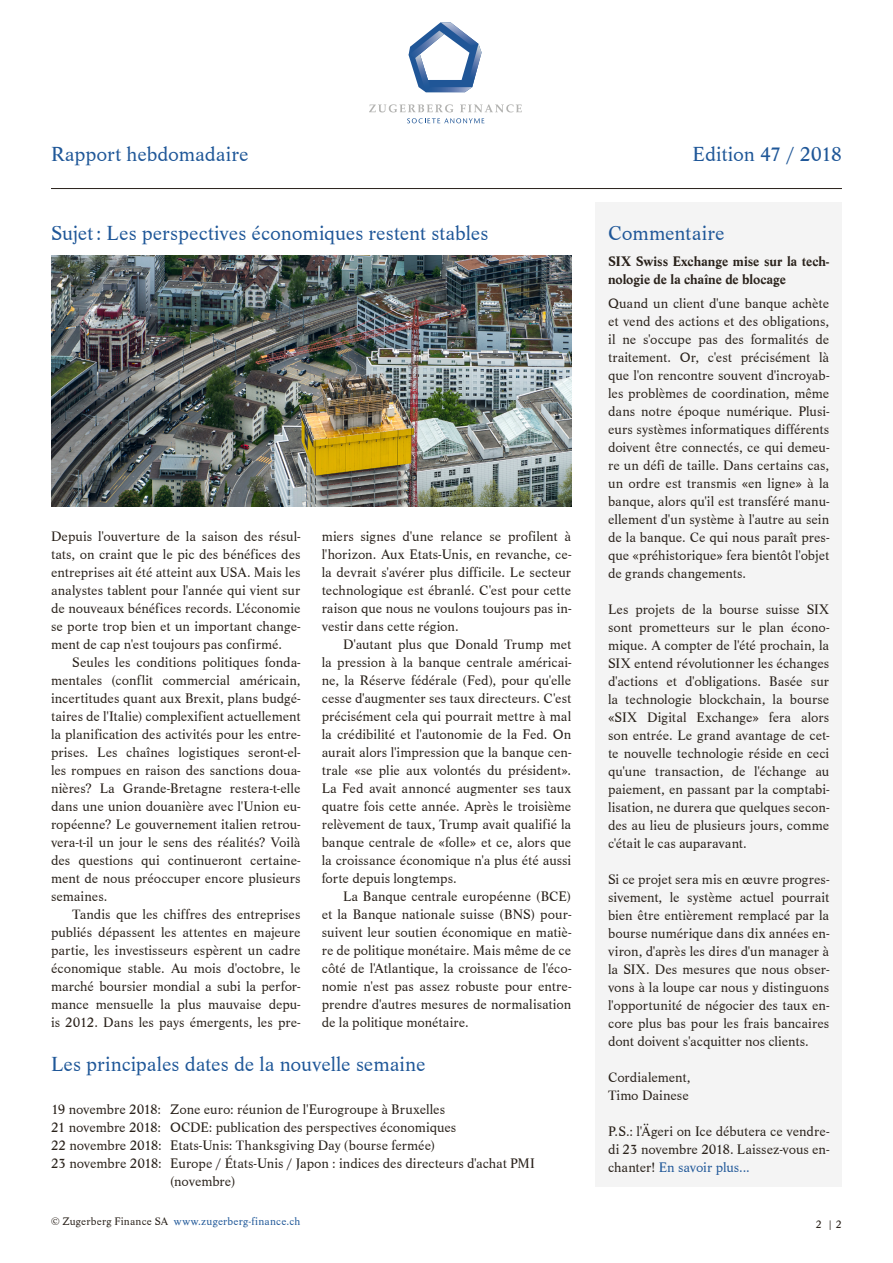
<style>
.page{position:relative;width:893px;height:1263px;background:#fff}
.page>*{position:absolute;margin:0;border:0;box-sizing:border-box;transform-origin:0 0}
.t1{font:21px "Life T";color:#1f5798}
.t2{font:14.25px/18px "Life T";color:#29211a;text-align:justify}
.t3{font:700 14.25px/18px "Life T";letter-spacing:-.005em;color:#29211a}
.t4{font:11.25px "Life T";letter-spacing:.02em;color:#1f5798}
.t5{font:11.25px "Life T";color:#29211a}
.s1{color:#1f5798}
.s2{color:#29211a}
</style>
<div class="page">
<hr style="left:51px;top:188px;width:791px;height:1px;background:#29211a">
<img style="left:51px;top:255px;width:520px;height:251px">
<svg style="left:407px;top:118px;width:77px;height:5px"></svg>
<svg style="left:369px;top:104px;width:84px;height:8px"></svg>
<svg style="left:460px;top:104px;width:62px;height:8px"></svg>
<svg style="left:409px;top:22px;width:73px;height:70px"></svg>
<div style="left:595px;top:202px;width:247px;height:984px;background:#f4f4f4"></div>
<h1 class="t1" style="left:51px;top:142px;width:199px">Rapport hebdomadaire</h1>
<h1 class="t1" style="left:692px;top:142px;width:151px">Edition 47 / 2018</h1>
<h1 class="t1" style="left:51px;top:221px;width:439px">Sujet: Les perspectives économiques restent stables</h1>
<p class="t2" style="left:51px;top:527px;width:251px">Depuis l'ouverture de la saison des résul&shy;tats, on craint que le pic des bénéfices des entreprises ait été atteint aux USA. Mais les analystes tablent pour l'année qui vient sur de nouveaux bénéfices records. L'économie se porte trop bien et un important change&shy;ment de cap n'est toujours pas confirmé.</p>
<p class="t2" style="left:51px;top:653px;width:251px;text-indent:21px">Seules les conditions politiques fonda&shy;mentales (conflit commercial américain, incertitudes quant aux Brexit, plans budgé&shy;taires de l'Italie) complexifient actuellement la planification des activités pour les entre&shy;prises. Les chaînes logistiques seront-el&shy;les rompues en raison des sanctions doua&shy;nières? La Grande-Bretagne restera-t-elle dans une union douanière avec l'Union eu&shy;ropéenne? Le gouvernement italien retrou&shy;vera-t-il un jour le sens des réalités? Voilà des questions qui continueront certaine&shy;ment de nous préoccuper encore plusieurs semaines.</p>
<p class="t2" style="left:51px;top:905px;width:251px;text-indent:21px">Tandis que les chiffres des entreprises publiés dépassent les attentes en majeure partie, les investisseurs espèrent un cadre économique stable. Au mois d'octobre, le marché boursier mondial a subi la perfor&shy;mance mensuelle la plus mauvaise depu&shy;is 2012. Dans les pays émergents, les pre-</p>
<p class="t2" style="left:322px;top:527px;width:251px">miers signes d'une relance se profilent à l'horizon. Aux Etats-Unis, en revanche, ce&shy;la devrait s'avérer plus difficile. Le secteur technologique est ébranlé. C'est pour cette raison que nous ne voulons toujours pas in&shy;vestir dans cette région.</p>
<p class="t2" style="left:322px;top:635px;width:251px;text-indent:21px">D'autant plus que Donald Trump met la pression à la banque centrale américai&shy;ne, la Réserve fédérale (Fed), pour qu'elle cesse d'augmenter ses taux directeurs. C'est précisément cela qui pourrait mettre à mal la crédibilité et l'autonomie de la Fed. On aurait alors l'impression que la banque cen&shy;trale «se plie aux volontés du président».<br>La Fed avait annoncé augmenter ses taux quatre fois cette année. Après le troisième relèvement de taux, Trump avait qualifié la banque centrale de «folle» et ce, alors que la croissance économique n'a plus été aussi forte depuis longtemps.</p>
<p class="t2" style="left:322px;top:887px;width:251px;text-indent:21px">La Banque centrale européenne (BCE) et la Banque nationale suisse (BNS) pour&shy;suivent leur soutien économique en matiè&shy;re de politique monétaire. Mais même de ce côté de l'Atlantique, la croissance de l'éco&shy;nomie n'est pas assez robuste pour entre&shy;prendre d'autres mesures de normalisation de la politique monétaire.</p>
<h1 class="t1" style="left:51px;top:1052px;width:376px">Les principales dates de la nouvelle semaine</h1>
<p class="t2" style="left:51px;top:1100px;width:396px">19 novembre 2018: Zone euro: réunion de l'Eurogroupe à Bruxelles</p>
<p class="t2" style="left:51px;top:1118px;width:407px">21 novembre 2018: OCDE: publication des perspectives économiques</p>
<p class="t2" style="left:51px;top:1136px;width:386px">22 novembre 2018: Etats-Unis: Thanksgiving Day (bourse fermée)</p>
<p class="t2" style="left:51px;top:1154px;width:485px">23 novembre 2018: Europe / États-Unis / Japon : indices des directeurs d'achat PMI</p>
<p class="t2" style="left:170px;top:1172px;width:67px">(novembre)</p>
<h1 class="t1" style="left:608px;top:220px;width:118px">Commentaire</h1>
<p class="t3" style="left:608px;top:252px;width:223px">SIX Swiss Exchange mise sur la tech&shy;nologie de la chaîne de blocage</p>
<p class="t2" style="left:608px;top:294px;width:223px">Quand un client d'une banque achète et vend des actions et des obligations, il ne s'occupe pas des formalités de traitement. Or, c'est précisément là que l'on rencontre souvent d'incroyab&shy;les problèmes de coordination, même dans notre époque numérique. Plusi&shy;eurs systèmes informatiques différents doivent être connectés, ce qui demeu&shy;re un défi de taille. Dans certains cas, un ordre est transmis «en ligne» à la banque, alors qu'il est transféré manu&shy;ellement d'un système à l'autre au sein de la banque. Ce qui nous paraît pres&shy;que «préhistorique» fera bientôt l'objet de grands changements.</p>
<p class="t2" style="left:608px;top:600px;width:223px">Les projets de la bourse suisse SIX sont prometteurs sur le plan écono&shy;mique. A compter de l'été prochain, la SIX entend révolutionner les échanges d'actions et d'obligations. Basée sur la technologie blockchain, la bourse «SIX Digital Exchange» fera alors son entrée. Le grand avantage de cet&shy;te nouvelle technologie réside en ceci qu'une transaction, de l'échange au paiement, en passant par la comptabi&shy;lisation, ne durera que quelques secon&shy;des au lieu de plusieurs jours, comme c'était le cas auparavant.</p>
<p class="t2" style="left:608px;top:870px;width:223px">Si ce projet sera mis en œuvre progres&shy;sivement, le système actuel pourrait bien être entièrement remplacé par la bourse numérique dans dix années en&shy;viron, d'après les dires d'un manager à la SIX. Des mesures que nous obser&shy;vons à la loupe car nous y distinguons l'opportunité de négocier des taux en&shy;core plus bas pour les frais bancaires dont doivent s'acquitter nos clients.</p>
<p class="t2" style="left:608px;top:1068px;width:84px">Cordialement,<br>Timo Dainese</p>
<p class="t2" style="left:608px;top:1122px;width:223px">P.S.: l'Ägeri on Ice débutera ce vendre&shy;di 23 novembre 2018. Laissez-vous en&shy;chanter! <span class="s1">En savoir plus...</span></p>
<p class="t4" style="left:51px;top:1215px;width:251px"><span class="s2">© Zugerberg Finance SA</span> www.zugerberg-finance.ch</p>
<p class="t5" style="left:816px;top:1218px;width:28px">2 | 2</p>
</div>
